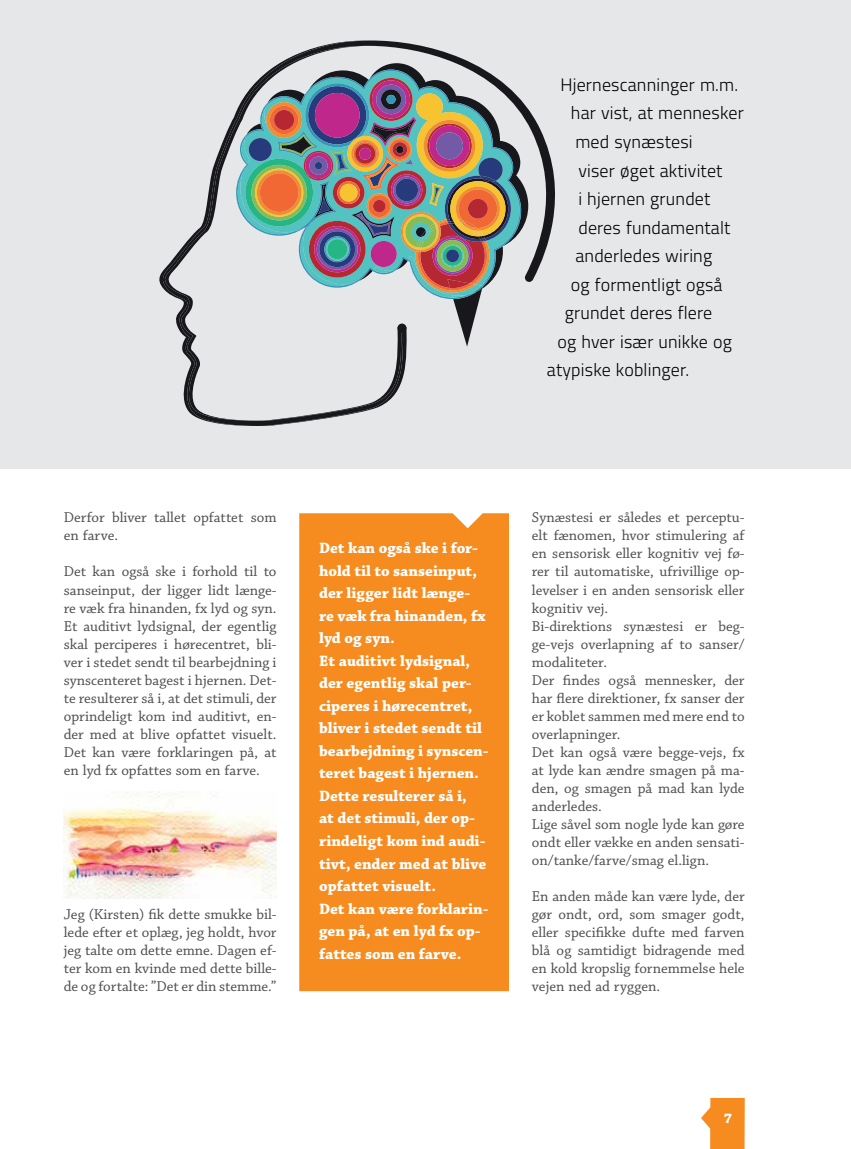
<style>
.page{position:relative;width:851px;height:1149px;background:#fff}
.page>*{position:absolute;margin:0;border:0;box-sizing:border-box;transform-origin:0 0}
.t1{font:300 18px "Titillium Web";letter-spacing:.01em;color:#000}
.t2{font:700 15.75px/22.5px "Chaparral Pro";color:#fff}
.t3{font:15px/18px "Chaparral Pro";color:#4d4d4f;text-align:justify}
.t4{font:700 14.55px "Chaparral Pro";color:#fff}
</style>
<div class="page">
<svg style="left:701px;top:1098px;width:43px;height:50px"></svg>
<div style="left:0;top:0;width:850px;height:468px;background:#e6e7e8"></div>
<svg style="left:159px;top:40px;width:396px;height:386px"></svg>
<svg style="left:161px;top:46px;width:208px;height:374px"></svg>
<svg style="left:236px;top:63px;width:297px;height:363px"></svg>
<div style="left:299px;top:513px;width:210px;height:477px;background:#f68b1f"></div>
<img style="left:64px;top:791px;width:212px;height:107px">
<p class="t1" style="left:560px;top:72px;width:179px">Hjernescanninger m.m.</p>
<p class="t1" style="left:570px;top:100px;width:174px">har vist, at mennesker</p>
<p class="t1" style="left:575px;top:129px;width:119px">med synæstesi</p>
<p class="t1" style="left:578px;top:157px;width:145px">viser øget aktivitet</p>
<p class="t1" style="left:578px;top:186px;width:133px">i hjernen grundet</p>
<p class="t1" style="left:578px;top:214px;width:153px">deres fundamentalt</p>
<p class="t1" style="left:575px;top:243px;width:138px">anderledes wiring</p>
<p class="t1" style="left:570px;top:271px;width:153px">og formentligt også</p>
<p class="t1" style="left:564px;top:299px;width:149px">grundet deres flere</p>
<p class="t1" style="left:557px;top:328px;width:176px">og hver især unikke og</p>
<p class="t1" style="left:546px;top:356px;width:144px">atypiske koblinger.</p>
<p class="t3" style="left:64px;top:509px;width:214px">Derfor bliver tallet opfattet som en farve.</p>
<p class="t3" style="left:64px;top:563px;width:214px">Det kan også ske i forhold til to sanseinput, der ligger lidt længe&shy;re væk fra hinanden, fx lyd og syn.<br>Et auditivt lydsignal, der egentlig skal perciperes i hørecentret, bli&shy;ver i stedet sendt til bearbejdning i synscenteret bagest i hjernen. Det&shy;te resulterer så i, at det stimuli, der oprindeligt kom ind auditivt, en&shy;der med at blive opfattet visuelt.<br>Det kan være forklaringen på, at en lyd fx opfattes som en farve.</p>
<p class="t3" style="left:64px;top:905px;width:214px">Jeg (Kirsten) fik dette smukke bil&shy;lede efter et oplæg, jeg holdt, hvor jeg talte om dette emne. Dagen ef&shy;ter kom en kvinde med dette bille&shy;de og fortalte: ”Det er din stemme.”</p>
<p class="t2" style="left:319px;top:537px;width:171px">Det kan også ske i for&shy;hold til to sanseinput, der ligger lidt længe&shy;re væk fra hinanden, fx lyd og syn.<br>Et auditivt lydsignal, der egentlig skal per&shy;ciperes i hørecentret, bliver i stedet sendt til bearbejdning i synscen&shy;teret bagest i hjernen.<br>Dette resulterer så i,<br>at det stimuli, der op&shy;rindeligt kom ind audi&shy;tivt, ender med at blive opfattet visuelt.<br>Det kan være forklarin&shy;gen på, at en lyd fx op&shy;fattes som en farve.</p>
<p class="t3" style="left:531px;top:509px;width:214px;text-align:left">Synæstesi er således et perceptu&shy;elt fænomen, hvor stimulering af en sensorisk eller kognitiv vej fø&shy;rer til automatiske, ufrivillige op&shy;levelser i en anden sensorisk eller kognitiv vej.<br>Bi-direktions synæstesi er beg&shy;ge-vejs overlapning af to sanser/ modaliteter.<br>Der findes også mennesker, der har flere direktioner, fx sanser der er koblet sammen med mere end to overlapninger.<br>Det kan også være begge-vejs, fx at lyde kan ændre smagen på ma&shy;den, og smagen på mad kan lyde anderledes.<br>Lige såvel som nogle lyde kan gøre ondt eller vække en anden sensati&shy;on/tanke/farve/smag el.lign.</p>
<p class="t3" style="left:531px;top:887px;width:214px">En anden måde kan være lyde, der gør ondt, ord, som smager godt, eller specifikke dufte med farven blå og samtidigt bidragende med en kold kropslig fornemmelse hele vejen ned ad ryggen.</p>
<p class="t4" style="left:723px;top:1109px;width:10px">7</p>
</div>
